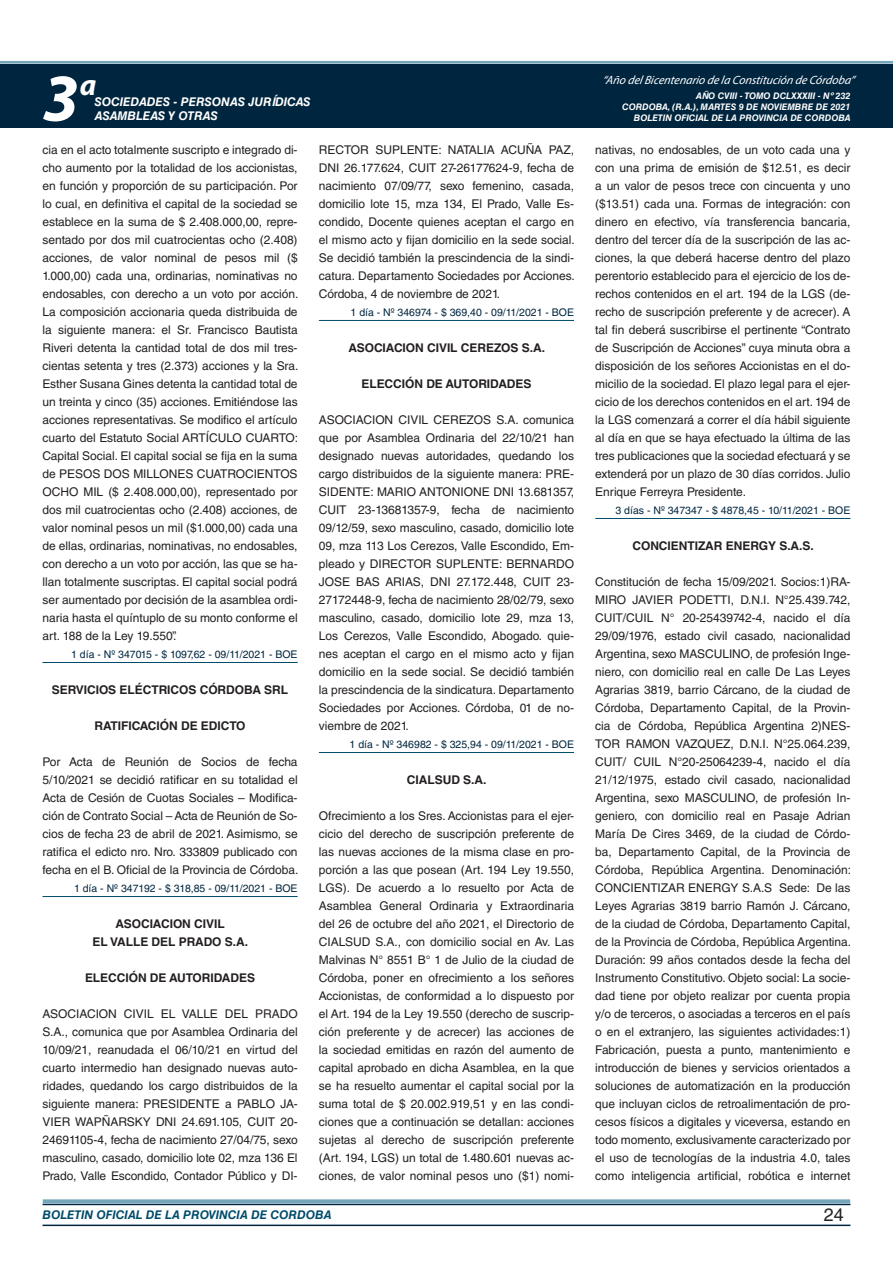
<style>
.page{position:relative;width:893px;height:1263px;background:#fff}
.page>*{position:absolute;margin:0;border:0;box-sizing:border-box;transform-origin:0 0}
.t1{font:italic 700 67.5px "Myriad Pro";color:#fff}
.t2{font:italic 700 30px "Myriad Pro";color:#fff}
.t3{font:18px "Helvetica LT Std";color:#231f20}
.t4{font:12px/18px "Helvetica LT Std";letter-spacing:-.005em;color:#231f20;text-align:justify}
.t5{font:700 12px/18px "Helvetica LT Std";letter-spacing:-.005em;color:#231f20;text-align:center}
.t6{font:italic 12px "Myriad Pro";color:#fff}
.t7{font:italic 700 12px "Helvetica LT Std";color:#fff}
.t8{font:italic 700 12px "Helvetica LT Std";color:#004b6c}
.t9{font:10.5px "Helvetica LT Std";color:#00263f}
.t10{font:italic 700 9px/10.8px "Helvetica LT Std";color:#fff;text-align:right}
</style>
<div class="page">
<div style="left:0;top:61px;width:893px;height:6px;background:#fff;opacity:.75"></div>
<div style="left:0;top:64px;width:893px;height:64px;background:#00263f"></div>
<hr style="left:43px;top:1224px;width:807px;height:2px;background:#00263f">
<div style="left:42px;top:1198px;width:809px;height:8px;background:#fff;opacity:.75"></div>
<hr style="left:43px;top:662px;width:255px;height:1px;background:#004b6c">
<hr style="left:43px;top:896px;width:255px;height:1px;background:#004b6c">
<hr style="left:319px;top:320px;width:255px;height:1px;background:#004b6c">
<hr style="left:319px;top:752px;width:255px;height:1px;background:#004b6c">
<hr style="left:595px;top:518px;width:255px;height:1px;background:#004b6c">
<h1 class="t1" style="left:43px;top:54px;width:38px">3</h1>
<h2 class="t2" style="left:80px;top:66px;width:18px">a</h2>
<p class="t7" style="left:95px;top:94px;width:217px">SOCIEDADES - PERSONAS JURÍDICAS</p>
<p class="t7" style="left:95px;top:109px;width:125px">ASAMBLEAS Y OTRAS</p>
<p class="t6" style="left:603px;top:72px;width:254px">“Año delBicentenario de la Constitución de Córdoba”</p>
<p class="t10" style="left:622px;top:91px;width:230px">AÑO CVIII - TOMO DCLXXXIII - Nº 232<br>CORDOBA, (R.A.), MARTES 9 DE NOVIEMBRE DE 2021<br>BOLETIN OFICIAL DE LA PROVINCIA DE CORDOBA</p>
<p class="t4" style="left:43px;top:141px;width:257px">cia en el acto totalmente suscripto e integrado di&shy;cho aumento por la totalidad de los accionistas, en función y proporción de su participación. Por lo cual, en definitiva el capital de la sociedad se establece en la suma de $ 2.408.000,00, repre&shy;sentado por dos mil cuatrocientas ocho (2.408) acciones, de valor nominal de pesos mil ($ 1.000,00) cada una, ordinarias, nominativas no endosables, con derecho a un voto por acción.<br>La composición accionaria queda distribuida de la siguiente manera: el Sr. Francisco Bautista Riveri detenta la cantidad total de dos mil tres&shy;cientas setenta y tres (2.373) acciones y la Sra.<br>Esther Susana Gines detenta la cantidad total de un treinta y cinco (35) acciones. Emitiéndose las acciones representativas. Se modifico el artículo cuarto del Estatuto Social ARTÍCULO CUARTO:<br>Capital Social. El capital social se fija en la suma de PESOS DOS MILLONES CUATROCIENTOS OCHO MIL ($ 2.408.000,00), representado por dos mil cuatrocientas ocho (2.408) acciones, de valor nominal pesos un mil ($1.000,00) cada una de ellas, ordinarias, nominativas, no endosables, con derecho a un voto por acción, las que se ha&shy;llan totalmente suscriptas. El capital social podrá ser aumentado por decisión de la asamblea ordi&shy;naria hasta el quíntuplo de su monto conforme el art. 188 de la Ley 19.550”.</p>
<p class="t9" style="left:71px;top:648px;width:228px">1 día - Nº 347015 - $ 1097,62 - 09/11/2021 - BOE</p>
<p class="t5" style="left:52px;top:680px;width:16px">SERVICIOS</p>
<p class="t5" style="left:120px;top:680px;width:17px">ELÉCTRICOS</p>
<p class="t5" style="left:200px;top:680px;width:19px">CÓRDOBA</p>
<p class="t5" style="left:264px;top:680px;width:25px">SRL</p>
<p class="t5" style="left:95px;top:716px;width:17px">RATIFICACIÓN</p>
<p class="t5" style="left:181px;top:716px;width:29px">DE EDICTO</p>
<p class="t4" style="left:43px;top:753px;width:257px">Por Acta de Reunión de Socios de fecha 5/10/2021 se decidió ratificar en su totalidad el Acta de Cesión de Cuotas Sociales – Modifica&shy;ción de Contrato Social – Acta de Reunión de So&shy;cios de fecha 23 de abril de 2021. Asimismo, se ratifica el edicto nro. Nro. 333809 publicado con fecha en el B. Oficial de la Provincia de Córdoba.</p>
<p class="t9" style="left:74px;top:882px;width:225px">1 día - Nº 347192 - $ 318,85 - 09/11/2021 - BOE</p>
<p class="t5" style="left:93px;top:914px;width:157px">ASOCIACION CIVIL<br>EL VALLE DEL PRADO S.A.</p>
<p class="t5" style="left:85px;top:968px;width:17px">ELECCIÓN</p>
<p class="t5" style="left:150px;top:968px;width:36px">DE AUTORIDADES</p>
<p class="t4" style="left:43px;top:1005px;width:257px">ASOCIACION CIVIL EL VALLE DEL PRADO S.A., comunica que por Asamblea Ordinaria del 10/09/21, reanudada el 06/10/21 en virtud del cuarto intermedio han designado nuevas auto&shy;ridades, quedando los cargo distribuidos de la siguiente manera: PRESIDENTE a PABLO JA-VIER WAPÑARSKY DNI 24.691.105, CUIT 20- 24691105-4, fecha de nacimiento 27/04/75, sexo masculino, casado, domicilio lote 02, mza 136 El Prado, Valle Escondido, Contador Público y DI-</p>
<p class="t4" style="left:319px;top:141px;width:257px">RECTOR SUPLENTE: NATALIA ACUÑA PAZ, DNI 26.177.624, CUIT 27-26177624-9, fecha de nacimiento 07/09/77, sexo femenino, casada, domicilio lote 15, mza 134, El Prado, Valle Es&shy;condido, Docente quienes aceptan el cargo en el mismo acto y fijan domicilio en la sede social.<br>Se decidió también la prescindencia de la sindi&shy;catura. Departamento Sociedades por Acciones.<br>Córdoba, 4 de noviembre de 2021.</p>
<p class="t9" style="left:351px;top:306px;width:225px">1 día - Nº 346974 - $ 369,40 - 09/11/2021 - BOE</p>
<p class="t5" style="left:348px;top:338px;width:198px">ASOCIACION CIVIL CEREZOS S.A.</p>
<p class="t5" style="left:361px;top:374px;width:17px">ELECCIÓN</p>
<p class="t5" style="left:426px;top:374px;width:36px">DE AUTORIDADES</p>
<p class="t4" style="left:319px;top:411px;width:257px">ASOCIACION CIVIL CEREZOS S.A. comunica que por Asamblea Ordinaria del 22/10/21 han designado nuevas autoridades, quedando los cargo distribuidos de la siguiente manera: PRE-SIDENTE: MARIO ANTONIONE DNI 13.681357, CUIT 23-13681357-9, fecha de nacimiento 09/12/59, sexo masculino, casado, domicilio lote 09, mza 113 Los Cerezos, Valle Escondido, Em&shy;pleado y DIRECTOR SUPLENTE: BERNARDO JOSE BAS ARIAS, DNI 27.172.448, CUIT 23- 27172448-9, fecha de nacimiento 28/02/79, sexo masculino, casado, domicilio lote 29, mza 13, Los Cerezos, Valle Escondido, Abogado. quie&shy;nes aceptan el cargo en el mismo acto y fijan domicilio en la sede social. Se decidió también la prescindencia de la sindicatura. Departamento Sociedades por Acciones. Córdoba, 01 de no&shy;viembre de 2021.</p>
<p class="t9" style="left:350px;top:738px;width:226px">1 día - Nº 346982 - $ 325,94 - 09/11/2021 - BOE</p>
<p class="t5" style="left:407px;top:770px;width:81px">CIALSUD S.A.</p>
<p class="t4" style="left:319px;top:807px;width:257px">Ofrecimiento a los Sres. Accionistas para el ejer&shy;cicio del derecho de suscripción preferente de las nuevas acciones de la misma clase en pro&shy;porción a las que posean (Art. 194 Ley 19.550, LGS). De acuerdo a lo resuelto por Acta de Asamblea General Ordinaria y Extraordinaria del 26 de octubre del año 2021, el Directorio de CIALSUD S.A., con domicilio social en Av. Las Malvinas N° 8551 B° 1 de Julio de la ciudad de Córdoba, poner en ofrecimiento a los señores Accionistas, de conformidad a lo dispuesto por el Art. 194 de la Ley 19.550 (derecho de suscrip&shy;ción preferente y de acrecer) las acciones de la sociedad emitidas en razón del aumento de capital aprobado en dicha Asamblea, en la que se ha resuelto aumentar el capital social por la suma total de $ 20.002.919,51 y en las condi&shy;ciones que a continuación se detallan: acciones sujetas al derecho de suscripción preferente (Art. 194, LGS) un total de 1.480.601 nuevas ac&shy;ciones, de valor nominal pesos uno ($1) nomi-</p>
<p class="t4" style="left:595px;top:141px;width:257px">nativas, no endosables, de un voto cada una y con una prima de emisión de $12.51, es decir a un valor de pesos trece con cincuenta y uno ($13.51) cada una. Formas de integración: con dinero en efectivo, vía transferencia bancaria, dentro del tercer día de la suscripción de las ac&shy;ciones, la que deberá hacerse dentro del plazo perentorio establecido para el ejercicio de los de&shy;rechos contenidos en el art. 194 de la LGS (de&shy;recho de suscripción preferente y de acrecer). A tal fin deberá suscribirse el pertinente “Contrato de Suscripción de Acciones” cuya minuta obra a disposición de los señores Accionistas en el do&shy;micilio de la sociedad. El plazo legal para el ejer&shy;cicio de los derechos contenidos en el art. 194 de la LGS comenzará a correr el día hábil siguiente al día en que se haya efectuado la última de las tres publicaciones que la sociedad efectuará y se extenderá por un plazo de 30 días corridos. Julio Enrique Ferreyra Presidente.</p>
<p class="t9" style="left:615px;top:504px;width:236px">3 días - Nº 347347 - $ 4878,45 - 10/11/2021 - BOE</p>
<p class="t5" style="left:632px;top:536px;width:183px">CONCIENTIZAR ENERGY S.A.S.</p>
<p class="t4" style="left:595px;top:573px;width:257px">Constitución de fecha 15/09/2021. Socios:1)RA-MIRO JAVIER PODETTI, D.N.I. N°25.439.742, CUIT/CUIL N° 20-25439742-4, nacido el día 29/09/1976, estado civil casado, nacionalidad Argentina, sexo MASCULINO, de profesión Inge&shy;niero, con domicilio real en calle De Las Leyes Agrarias 3819, barrio Cárcano, de la ciudad de Córdoba, Departamento Capital, de la Provin&shy;cia de Córdoba, República Argentina 2)NES-TOR RAMON VAZQUEZ, D.N.I. N°25.064.239, CUIT/ CUIL N°20-25064239-4, nacido el día 21/12/1975, estado civil casado, nacionalidad Argentina, sexo MASCULINO, de profesión In&shy;geniero, con domicilio real en Pasaje Adrian María De Cires 3469, de la ciudad de Córdo&shy;ba, Departamento Capital, de la Provincia de Córdoba, República Argentina. Denominación:<br>CONCIENTIZAR ENERGY S.A.S Sede: De las Leyes Agrarias 3819 barrio Ramón J. Cárcano, de la ciudad de Córdoba, Departamento Capital, de la Provincia de Córdoba, República Argentina.<br>Duración: 99 años contados desde la fecha del Instrumento Constitutivo. Objeto social: La socie&shy;dad tiene por objeto realizar por cuenta propia y/o de terceros, o asociadas a terceros en el país o en el extranjero, las siguientes actividades:1)<br>Fabricación, puesta a punto, mantenimiento e introducción de bienes y servicios orientados a soluciones de automatización en la producción que incluyan ciclos de retroalimentación de pro&shy;cesos físicos a digitales y viceversa, estando en todo momento, exclusivamente caracterizado por el uso de tecnologías de la industria 4.0, tales como inteligencia artificial, robótica e internet</p>
<p class="t8" style="left:43px;top:1208px;width:290px">BOLETIN OFICIAL DE LA PROVINCIA DE CORDOBA</p>
<h3 class="t3" style="left:824px;top:1204px;width:22px">24</h3>
</div>
